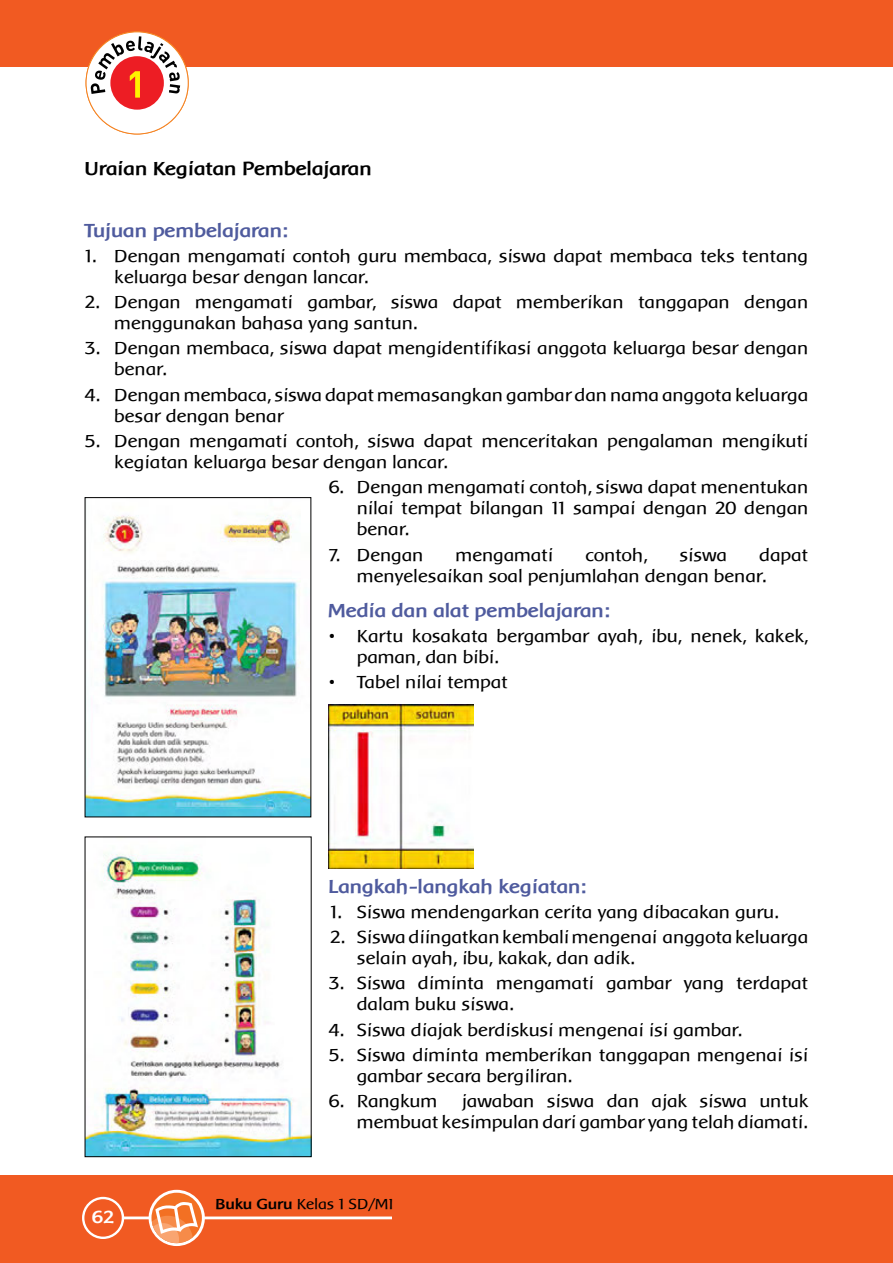
<style>
.page{position:relative;width:893px;height:1263px;background:#fff}
.page>*{position:absolute;margin:0;border:0;box-sizing:border-box;transform-origin:0 0}
.Sub_Judul_Pembelajar{font:700 19.5px "Baar Metanoia";color:#4f5b9e}
.Judul_Pembelajaran{font:700 19.5px "Baar Metanoia";color:#000}
.Point_Subjudul{font:18px/21px "Baar Metanoia";color:#000}
.t1{font:700 18px "Baar Metanoia";color:#fff}
.t2{font:15px "Baar Metanoia";color:#000}
.s1{font-weight:700}
</style>
<div class="page">
<div style="left:0;top:1174px;width:892px;height:88px;background:#f15a22"></div>
<div style="left:0;top:0;width:892px;height:67px;background:#f15a22"></div>
<svg style="left:82px;top:1189px;width:309px;height:56px"></svg>
<img style="left:328px;top:704px;width:145px;height:164px">
<div style="left:86px;top:32px;width:102px;height:102px;background:#fff;border-radius:50%"></div>
<div style="left:110px;top:56px;width:54px;height:54px;background:#ed1d24;border-radius:50%"></div>
<svg style="left:91px;top:36px;width:89px;height:62px"></svg>
<img style="left:87px;top:513px;width:222px;height:302px">
<img style="left:87px;top:852px;width:222px;height:302px">
<p class="Judul_Pembelajaran" style="left:85px;top:158px;width:289px">Uraian Kegiatan Pembelajaran</p>
<p class="Sub_Judul_Pembelajar" style="left:85px;top:219px;width:205px">Tujuan pembelajaran:</p>
<p class="Point_Subjudul" style="left:114px;top:245px;width:695px;text-indent:-30px">1. Dengan mengamati contoh guru membaca, siswa dapat membaca teks tentang keluarga besar dengan lancar.</p>
<p class="Point_Subjudul" style="left:114px;top:292px;width:695px;text-indent:-30px">2. Dengan mengamati gambar, siswa dapat memberikan tanggapan dengan menggunakan bahasa yang santun.</p>
<p class="Point_Subjudul" style="left:114px;top:338px;width:695px;text-indent:-30px">3. Dengan membaca, siswa dapat mengidentifikasi anggota keluarga besar dengan benar.</p>
<p class="Point_Subjudul" style="left:114px;top:384px;width:695px;text-indent:-30px">4. Dengan membaca, siswa dapat memasangkan gambar dan nama anggota keluarga besar dengan benar</p>
<p class="Point_Subjudul" style="left:114px;top:430px;width:695px;text-indent:-30px">5. Dengan mengamati contoh, siswa dapat menceritakan pengalaman mengikuti kegiatan keluarga besar dengan lancar.</p>
<p class="Point_Subjudul" style="left:357px;top:477px;width:452px;text-align:justify;text-indent:-28px">6. Dengan mengamati contoh, siswa dapat menentukan nilai tempat bilangan 11 sampai dengan 20 dengan benar.</p>
<p class="Point_Subjudul" style="left:328px;top:544px;width:96px">7. Dengan</p>
<p class="Point_Subjudul" style="left:455px;top:544px;width:99px">mengamati</p>
<p class="Point_Subjudul" style="left:585px;top:544px;width:63px">contoh,</p>
<p class="Point_Subjudul" style="left:679px;top:544px;width:49px">siswa</p>
<p class="Point_Subjudul" style="left:357px;top:544px;width:452px;text-indent:402px">dapat menyelesaikan soal penjumlahan dengan benar.</p>
<p class="Sub_Judul_Pembelajar" style="left:328px;top:599px;width:282px">Media dan alat pembelajaran:</p>
<p class="Point_Subjudul" style="left:357px;top:625px;width:452px;text-indent:-28px">• Kartu kosakata bergambar ayah, ibu, nenek, kakek, paman, dan bibi.</p>
<p class="Point_Subjudul" style="left:328px;top:671px;width:181px">• Tabel nilai tempat</p>
<p class="t1" style="left:92px;top:1206px;width:24px">62</p>
<p class="Sub_Judul_Pembelajar" style="left:329px;top:875px;width:259px">Langkah-langkah kegiatan:</p>
<p class="Point_Subjudul" style="left:330px;top:901px;width:450px">1. Siswa mendengarkan cerita yang dibacakan guru.</p>
<p class="Point_Subjudul" style="left:357px;top:926px;width:452px;text-indent:-27px">2. Siswa diingatkan kembali mengenai anggota keluarga selain ayah, ibu, kakak, dan adik.</p>
<p class="Point_Subjudul" style="left:357px;top:972px;width:452px;text-indent:-28px">3. Siswa diminta mengamati gambar yang terdapat dalam buku siswa.</p>
<p class="Point_Subjudul" style="left:329px;top:1019px;width:415px">4. Siswa diajak berdiskusi mengenai isi gambar.</p>
<p class="Point_Subjudul" style="left:357px;top:1044px;width:452px;text-indent:-28px">5. Siswa diminta memberikan tanggapan mengenai isi gambar secara bergiliran.</p>
<p class="Point_Subjudul" style="left:329px;top:1090px;width:110px">6. Rangkum</p>
<p class="Point_Subjudul" style="left:357px;top:1090px;width:452px;text-align:right">jawaban siswa dan ajak siswa untuk<br>membuat kesimpulan dari gambar yang telah diamati.</p>
<p class="t2" style="left:216px;top:1195px;width:179px"><span class="s1">Buku Guru</span> Kelas 1 SD/MI</p>
</div>
